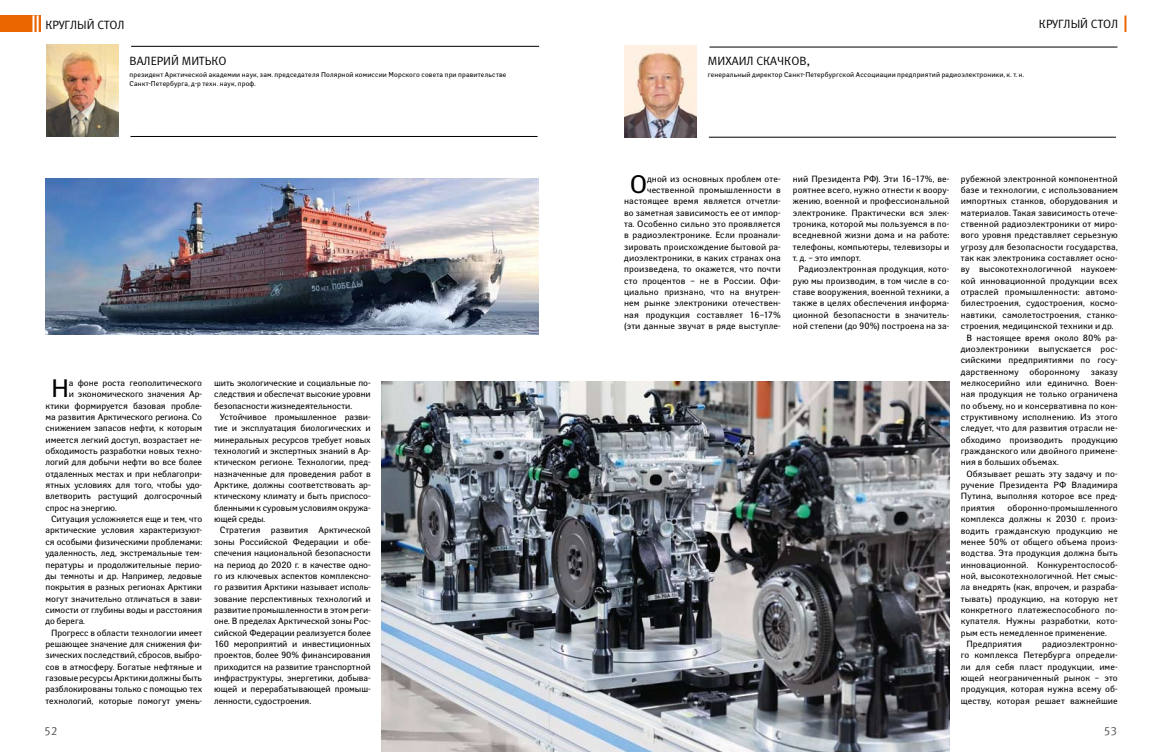
<style>
.page{position:relative;width:1163px;height:752px;background:#fff}
.page>*{position:absolute;margin:0;border:0;box-sizing:border-box;transform-origin:0 0}
.t1{font:25.2px "Yanus C";color:#000}
.t2{font:12px "Meta Normal LFC";color:#000}
.t3{font:12px "Meta Normal LFC";color:#565655}
.t4{font:9px/11.3px "Yanus C";letter-spacing:.01em;color:#000;text-align:justify}
.t5{font:7px/9px "Yanus C";letter-spacing:.025em;color:#000}
</style>
<div class="page">
<div style="left:0;top:16px;width:41px;height:16px;background:#ec6600"></div>
<svg style="left:32px;top:15px;width:7px;height:17px"></svg>
<svg style="left:1124px;top:15px;width:2px;height:17px"></svg>
<img style="left:46px;top:45px;width:72px;height:92px">
<hr style="left:130px;top:136px;width:407px;height:1px;background:#000">
<hr style="left:131px;top:46px;width:408px;height:1px;background:#000">
<img style="left:624px;top:46px;width:72px;height:91px">
<img style="left:381px;top:381px;width:568px;height:370px">
<img style="left:45px;top:178px;width:493px;height:156px">
<hr style="left:708px;top:137px;width:407px;height:1px;background:#000">
<hr style="left:709px;top:47px;width:408px;height:1px;background:#000">
<h2 class="t2" style="left:45px;top:18px;width:81px">КРУГЛЫЙ СТОЛ</h2>
<h2 class="t2" style="left:129px;top:54px;width:90px">Валерий Митько</h2>
<p class="t5" style="left:129px;top:69px;width:378px">президент Арктической академии наук, зам. председателя Полярной комиссии Морского совета при правительстве<br>Санкт-Петербурга, д-р техн. наук, проф.</p>
<h1 class="t1" style="left:51px;top:373px;width:20px">Н</h1>
<p class="t4" style="left:69px;top:377px;width:135px">а фоне роста геополитического</p>
<p class="t4" style="left:69px;top:388px;width:135px">и экономического значения Ар-</p>
<p class="t4" style="left:45px;top:399px;width:158px">ктики формируется базовая пробле-</p>
<p class="t4" style="left:45px;top:411px;width:158px">ма развития Арктического региона. Со</p>
<p class="t4" style="left:45px;top:422px;width:158px">снижением запасов нефти, к которым</p>
<p class="t4" style="left:45px;top:433px;width:158px">имеется легкий доступ, возрастает не-</p>
<p class="t4" style="left:45px;top:445px;width:158px">обходимость разработки новых техно-</p>
<p class="t4" style="left:45px;top:456px;width:158px">логий для добычи нефти во все более</p>
<p class="t4" style="left:45px;top:467px;width:158px">отдаленных местах и при неблагопри-</p>
<p class="t4" style="left:45px;top:479px;width:158px">ятных условиях для того, чтобы удо-</p>
<p class="t4" style="left:45px;top:490px;width:158px">влетворить растущий долгосрочный</p>
<p class="t4" style="left:45px;top:501px;width:73px">спрос на энергию.</p>
<p class="t4" style="left:51px;top:513px;width:152px">Ситуация усложняется еще и тем, что</p>
<p class="t4" style="left:45px;top:524px;width:158px">арктические условия характеризуют-</p>
<p class="t4" style="left:45px;top:535px;width:158px">ся особыми физическими проблемами:</p>
<p class="t4" style="left:45px;top:547px;width:158px">удаленность, лед, экстремальные тем-</p>
<p class="t4" style="left:45px;top:558px;width:158px">пературы и продолжительные перио-</p>
<p class="t4" style="left:45px;top:569px;width:158px">ды темноты и др. Например, ледовые</p>
<p class="t4" style="left:45px;top:581px;width:158px">покрытия в разных регионах Арктики</p>
<p class="t4" style="left:45px;top:592px;width:158px">могут значительно отличаться в зави-</p>
<p class="t4" style="left:45px;top:603px;width:158px">симости от глубины воды и расстояния</p>
<p class="t4" style="left:45px;top:615px;width:41px">до берега.</p>
<p class="t4" style="left:51px;top:626px;width:152px">Прогресс в области технологии имеет</p>
<p class="t4" style="left:45px;top:637px;width:158px">решающее значение для снижения фи-</p>
<p class="t4" style="left:45px;top:649px;width:158px">зических последствий, сбросов, выбро-</p>
<p class="t4" style="left:45px;top:660px;width:158px">сов в атмосферу. Богатые нефтяные и</p>
<p class="t4" style="left:45px;top:671px;width:158px">газовые ресурсы Арктики должны быть</p>
<p class="t4" style="left:45px;top:683px;width:158px">разблокированы только с помощью тех</p>
<p class="t4" style="left:45px;top:694px;width:158px">технологий, которые помогут умень-</p>
<h2 class="t3" style="left:44px;top:723px;width:15px">52</h2>
<p class="t4" style="left:214px;top:377px;width:158px">шить экологические и социальные по&shy;следствия и обеспечат высокие уровни безопасности жизнедеятельности.</p>
<p class="t4" style="left:214px;top:411px;width:158px;text-indent:6px">Устойчивое промышленное разви&shy;тие и эксплуатация биологических и минеральных ресурсов требует новых технологий и экспертных знаний в Ар&shy;ктическом регионе. Технологии, пред&shy;назначенные для проведения работ в Арктике, должны соответствовать ар&shy;ктическому климату и быть приспосо&shy;бленными к суровым условиям окружа&shy;ющей среды.</p>
<p class="t4" style="left:214px;top:524px;width:158px;text-indent:6px">Стратегия развития Арктической зоны Российской Федерации и обе&shy;спечения национальной безопасности на период до 2020 г. в качестве одно&shy;го из ключевых аспектов комплексно&shy;го развития Арктики называет исполь&shy;зование перспективных технологий и развитие промышленности в этом реги&shy;оне. В пределах Арктической зоны Рос&shy;сийской Федерации реализуется более 160 мероприятий и инвестиционных проектов, более 90% финансирования приходится на развитие транспортной инфраструктуры, энергетики, добыва&shy;ющей и перерабатывающей промыш&shy;ленности, судостроения.</p>
<h2 class="t2" style="left:707px;top:54px;width:104px">Михаил Скачко в,</h2>
<p class="t5" style="left:707px;top:70px;width:318px">генеральный директор Санкт-Петербургской Ассоциации предприятий радиоэлектроники, к. т. н.</p>
<h2 class="t2" style="left:1038px;top:17px;width:81px">КРУГЛЫЙ СТОЛ</h2>
<h1 class="t1" style="left:629px;top:169px;width:19px">О</h1>
<p class="t4" style="left:624px;top:173px;width:158px;text-align:right">дной из основных проблем оте&shy;чественной промышленности в настоящее время является отчетли&shy;во заметная зависимость ее от импор&shy;та. Особенно сильно это проявляется в радиоэлектронике. Если проанали&shy;зировать происхождение бытовой ра&shy;диоэлектроники, в каких странах она произведена, то окажется, что почти сто процентов – не в России. Офи&shy;циально признано, что на внутрен&shy;нем рынке электроники отечествен&shy;ная продукция составляет 16–17% (эти данные звучат в ряде выступле-</p>
<p class="t4" style="left:792px;top:173px;width:158px">ний Президента РФ). Эти 16–17%, ве&shy;роятнее всего, нужно отнести к воору&shy;жению, военной и профессиональной электронике. Практически вся элек&shy;троника, которой мы пользуемся в по&shy;вседневной жизни дома и на работе: телефоны, компьютеры, телевизоры и т. д. – это импорт.</p>
<p class="t4" style="left:792px;top:263px;width:158px;text-indent:6px">Радиоэлектронная продукция, кото&shy;рую мы производим, в том числе в со&shy;ставе вооружения, военной техники, а также в целях обеспечения информа&shy;ционной безопасности в значитель&shy;ной степени (до 90%) построена на за-</p>
<p class="t4" style="left:960px;top:173px;width:158px">рубежной электронной компонентной</p>
<p class="t4" style="left:960px;top:184px;width:158px">базе и технологии, с использованием</p>
<p class="t4" style="left:960px;top:195px;width:158px">импортных станков, оборудования и</p>
<p class="t4" style="left:960px;top:207px;width:158px">материалов. Такая зависимость отече-</p>
<p class="t4" style="left:960px;top:218px;width:158px">ственной радиоэлектроники от миро-</p>
<p class="t4" style="left:960px;top:229px;width:158px">вого уровня представляет серьезную</p>
<p class="t4" style="left:960px;top:241px;width:158px">угрозу для безопасности государства,</p>
<p class="t4" style="left:960px;top:252px;width:158px">так как электроника составляет осно-</p>
<p class="t4" style="left:960px;top:263px;width:158px">ву высокотехнологичной наукоем-</p>
<p class="t4" style="left:960px;top:275px;width:158px">кой инновационной продукции всех</p>
<p class="t4" style="left:960px;top:286px;width:158px">отраслей промышленности: автомо-</p>
<p class="t4" style="left:960px;top:297px;width:158px">билестроения, судостроения, космо-</p>
<p class="t4" style="left:960px;top:309px;width:158px">навтики, самолетостроения, станко-</p>
<p class="t4" style="left:960px;top:320px;width:154px">строения, медицинской техники и др.</p>
<p class="t4" style="left:966px;top:331px;width:153px">В настоящее время около 80% ра-</p>
<p class="t4" style="left:960px;top:343px;width:158px">диоэлектроники выпускается рос-</p>
<p class="t4" style="left:960px;top:354px;width:158px">сийскими предприятиями по госу-</p>
<p class="t4" style="left:960px;top:365px;width:158px">дарственному оборонному заказу</p>
<p class="t4" style="left:960px;top:377px;width:158px">мелкосерийно или единично. Воен-</p>
<p class="t4" style="left:960px;top:388px;width:158px">ная продукция не только ограничена</p>
<p class="t4" style="left:960px;top:399px;width:158px">по объему, но и консервативна по кон-</p>
<p class="t4" style="left:960px;top:411px;width:158px">структивному исполнению. Из этого</p>
<p class="t4" style="left:960px;top:422px;width:158px">следует, что для развития отрасли не-</p>
<p class="t4" style="left:960px;top:433px;width:158px">обходимо производить продукцию</p>
<p class="t4" style="left:960px;top:445px;width:158px">гражданского или двойного примене-</p>
<p class="t4" style="left:960px;top:456px;width:100px">ния в больших объемах.</p>
<p class="t4" style="left:966px;top:467px;width:153px">Обязывает решать эту задачу и по-</p>
<p class="t4" style="left:960px;top:479px;width:158px">ручение Президента РФ Владимира</p>
<p class="t4" style="left:960px;top:490px;width:158px">Путина, выполняя которое все пред-</p>
<p class="t4" style="left:960px;top:501px;width:36px">приятия</p>
<p class="t4" style="left:1007px;top:501px;width:112px">оборонно-промышленного</p>
<p class="t4" style="left:960px;top:513px;width:158px">комплекса должны к 2030 г. произ-</p>
<p class="t4" style="left:960px;top:524px;width:158px">водить гражданскую продукцию не</p>
<p class="t4" style="left:960px;top:535px;width:158px">менее 50% от общего объема произ-</p>
<p class="t4" style="left:960px;top:547px;width:158px">водства. Эта продукция должна быть</p>
<p class="t4" style="left:960px;top:558px;width:158px">инновационной. Конкурентоспособ-</p>
<p class="t4" style="left:960px;top:569px;width:158px">ной, высокотехнологичной. Нет смыс-</p>
<p class="t4" style="left:960px;top:581px;width:158px">ла внедрять (как, впрочем, и разраба-</p>
<p class="t4" style="left:960px;top:592px;width:158px">тывать) продукцию, на которую нет</p>
<p class="t4" style="left:960px;top:603px;width:158px">конкретного платежеспособного по-</p>
<p class="t4" style="left:960px;top:615px;width:158px">купателя. Нужны разработки, кото-</p>
<p class="t4" style="left:960px;top:626px;width:148px">рым есть немедленное применение.</p>
<p class="t4" style="left:966px;top:637px;width:57px">Предприятия</p>
<p class="t4" style="left:960px;top:637px;width:158px;text-indent:81px">радиоэлектронно&shy;го комплекса Петербурга определи&shy;ли для себя пласт продукции, име&shy;ющей неограниченный рынок – это продукция, которая нужна всему об&shy;ществу, которая решает важнейшие</p>
<h2 class="t3" style="left:1103px;top:723px;width:15px">53</h2>
</div>
